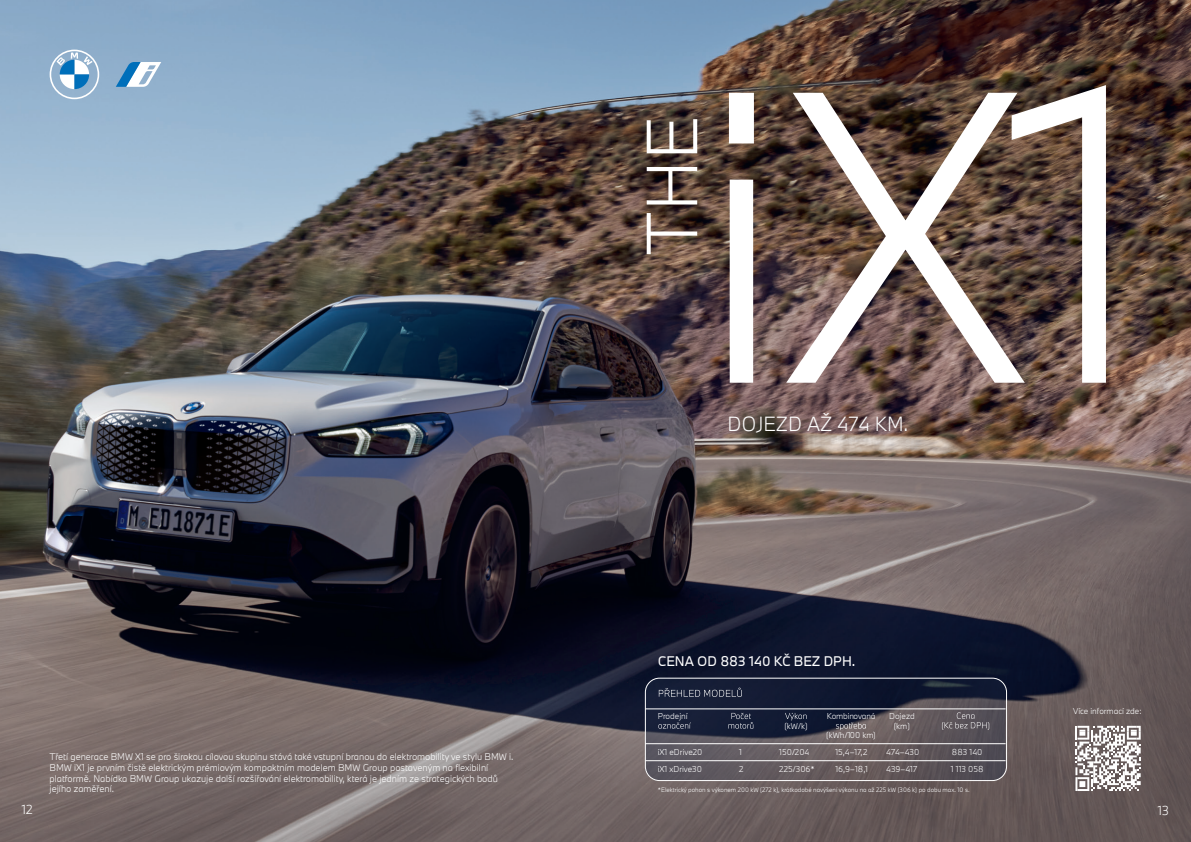
<style>
.page{position:relative;width:1191px;height:842px;background:#fff}
.page>*{position:absolute;margin:0;border:0;box-sizing:border-box;transform-origin:0 0}
.t1{font:300 384.6px "BMW Type Next Latin TT";color:#fff}
.t2{font:300 67px "BMW Type Next Latin TT";color:#fff}
.t3{font:300 19px "BMW Type Next Latin";color:#fff}
.t4{font:13px "BMW Type Next Latin TT";color:#fff}
.t5{font:300 12px "BMW Type Next Latin";color:#fff}
.t6{font:300 9px/10.8px "BMW Type Next Latin TT";color:#fff}
.t7{font:300 8px/9.6px "BMW Type Next Latin TT";color:#fff;text-align:center}
.t8{font:300 6px "BMW Type Next Latin TT";color:#fff}
</style>
<div class="page">
<img style="left:0;top:0;width:1191px;height:842px">
<svg style="left:50px;top:50px;width:49px;height:49px"></svg>
<svg style="left:116px;top:62px;width:45px;height:25px"></svg>
<svg style="left:645px;top:678px;width:360px;height:103px;background:#42414d"></svg>
<hr style="left:645px;top:743px;width:360px;height:1px;background:#fff">
<hr style="left:645px;top:709px;width:360px;height:1px;background:#fff">
<svg style="left:658px;top:722px;width:33px;height:7px"></svg>
<svg style="left:728px;top:713px;width:25px;height:16px"></svg>
<svg style="left:785px;top:713px;width:21px;height:7px"></svg>
<svg style="left:836px;top:722px;width:30px;height:8px"></svg>
<svg style="left:659px;top:688px;width:83px;height:9px"></svg>
<svg style="left:942px;top:712px;width:47px;height:18px"></svg>
<hr style="left:645px;top:760px;width:360px;height:1px;background:#fff">
<div style="left:645px;top:678px;width:361px;height:103px;border:1px solid #fff;border-radius:14px"></div>
<svg style="left:1075px;top:726px;width:65px;height:65px"></svg>
<h2 class="t2" style="left:626px;top:256px;width:141px;rotate:-90deg">THE</h2>
<h1 class="t1" style="left:698px;top:-25px;width:452px">iX1</h1>
<p class="t3" style="left:727px;top:410px;width:183px">DOJEZD AŽ 474 KM.</p>
<p class="t6" style="left:50px;top:751px;width:465px">Třetí generace BMW X1 se pro širokou cílovou skupinu stává také vstupní branou do elektromobility ve stylu BMW i.</p>
<p class="t6" style="left:50px;top:762px;width:450px">BMW iX1 je prvním čistě elektrickým prémiovým kompaktním modelem BMW Group postaveným na flexibilní platformě. Nabídka BMW Group ukazuje další rozšiřování elektromobility, která je jedním ze strategických bodů jejího zaměření.</p>
<p class="t4" style="left:658px;top:652px;width:199px">CENA OD 883 140 KČ BEZ DPH.</p>
<p class="t7" style="left:658px;top:711px;width:31px">Prodejní</p>
<p class="t7" style="left:784px;top:721px;width:25px">(kW/k)</p>
<p class="t7" style="left:826px;top:711px;width:50px">Kombinovaná</p>
<p class="t7" style="left:826px;top:730px;width:51px">(kWh/100 km)</p>
<p class="t7" style="left:889px;top:711px;width:27px">Dojezd (km)</p>
<p class="t7" style="left:657px;top:747px;width:46px">iX1 eDrive20</p>
<p class="t7" style="left:657px;top:764px;width:46px">iX1 xDrive30</p>
<p class="t7" style="left:952px;top:747px;width:32px">883 140</p>
<p class="t7" style="left:950px;top:764px;width:34px">1 113 058</p>
<p class="t8" style="left:658px;top:785px;width:313px">*Elektrický pohon s výkonem 200 kW (272 k), krátkodobé navýšení výkonu na až 225 kW (306 k) po dobu max. 10 s.</p>
<p class="t7" style="left:739px;top:747px;width:4px">1</p>
<p class="t7" style="left:739px;top:764px;width:6px">2</p>
<p class="t7" style="left:779px;top:747px;width:32px">150/204</p>
<p class="t7" style="left:779px;top:764px;width:37px">225/306*</p>
<p class="t7" style="left:835px;top:747px;width:34px">15,4–17,2</p>
<p class="t7" style="left:835px;top:764px;width:34px">16,9–18,1</p>
<p class="t7" style="left:886px;top:747px;width:35px">474–430</p>
<p class="t7" style="left:886px;top:764px;width:33px">439–417</p>
<p class="t7" style="left:1073px;top:706px;width:70px">Více informací zde:</p>
<h3 class="t5" style="left:22px;top:802px;width:12px">12</h3>
<h3 class="t5" style="left:1158px;top:802px;width:13px">13</h3>
</div>
